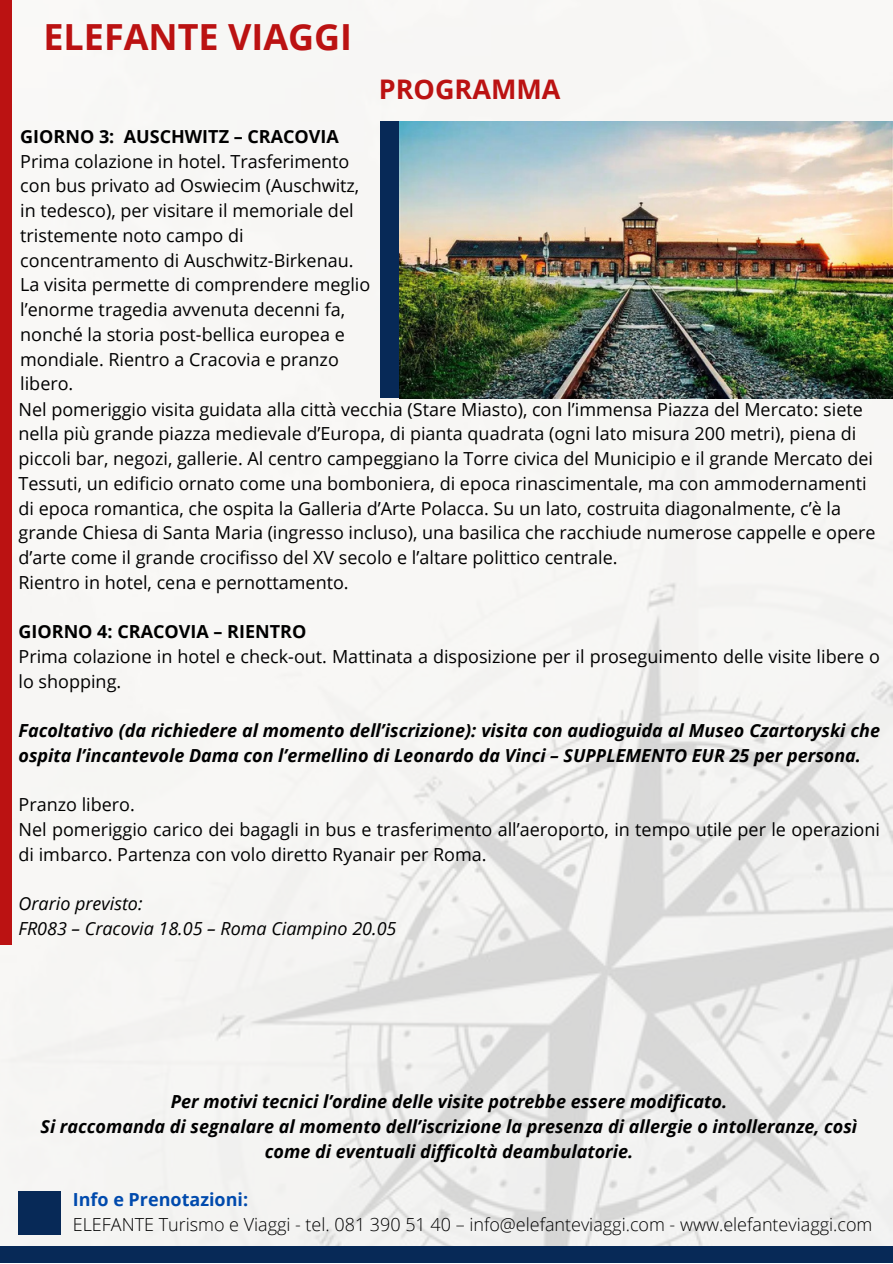
<style>
.page{position:relative;width:893px;height:1264px;background:#fff}
.page>*{position:absolute;margin:0;border:0;box-sizing:border-box;transform-origin:0 0}
.t1{font:700 36px "Open Sans";color:#bb1212}
.t2{font:700 27px "Open Sans";color:#bb1212}
.t3{font:18px/24.8px "Open Sans";color:#000}
.t4{font:italic 700 18px/24.8px "Open Sans";color:#000}
.t5{font:300 18px "Open Sans";color:#000}
.t6{font:italic 18px "Open Sans";color:#000}
.t7{font:700 18px "Open Sans";color:#000}
.t8{font:700 18px "Open Sans";color:#004aad}
</style>
<div class="page">
<img style="left:0;top:0;width:892px;height:1245px">
<div style="left:0;top:0;width:11px;height:944px;background:#bb1212"></div>
<div style="left:19px;top:1190px;width:42px;height:44px;background:#072957"></div>
<div style="left:0;top:1245px;width:892px;height:17px;background:#072957"></div>
<div style="left:380px;top:122px;width:57px;height:276px;background:#072957"></div>
<img style="left:400px;top:122px;width:492px;height:276px">
<p class="t1" style="left:43px;top:11px;width:310px">ELEFANTE VIAGGI</p>
<p class="t2" style="left:379px;top:70px;width:183px">PROGRAMMA</p>
<p class="t7" style="left:20px;top:124px;width:320px">GIORNO 3: AUSCHWITZ – CRACOVIA</p>
<p class="t3" style="left:20px;top:148px;width:351px">Prima colazione in hotel. Trasferimento con bus privato ad Oswiecim (Auschwitz, in tedesco), per visitare il memoriale del tristemente noto campo di concentramento di Auschwitz-Birkenau.<br>La visita permette di comprendere meglio l’enorme tragedia avvenuta decenni fa, nonché la storia post-bellica europea e mondiale. Rientro a Cracovia e pranzo libero.</p>
<p class="t3" style="left:19px;top:396px;width:858px">Nel pomeriggio visita guidata alla città vecchia (Stare Miasto), con l’immensa Piazza del Mercato: siete nella più grande piazza medievale d’Europa, di pianta quadrata (ogni lato misura 200 metri), piena di piccoli bar, negozi, gallerie. Al centro campeggiano la Torre civica del Municipio e il grande Mercato dei Tessuti, un edificio ornato come una bomboniera, di epoca rinascimentale, ma con ammodernamenti di epoca romantica, che ospita la Galleria d’Arte Polacca. Su un lato, costruita diagonalmente, c’è la grande Chiesa di Santa Maria (ingresso incluso), una basilica che racchiude numerose cappelle e opere d’arte come il grande crocifisso del XV secolo e l’altare polittico centrale.</p>
<p class="t3" style="left:19px;top:569px;width:332px">Rientro in hotel, cena e pernottamento.</p>
<p class="t7" style="left:19px;top:619px;width:289px">GIORNO 4: CRACOVIA – RIENTRO</p>
<p class="t3" style="left:19px;top:643px;width:863px">Prima colazione in hotel e check-out. Mattinata a disposizione per il proseguimento delle visite libere o lo shopping.</p>
<p class="t4" style="left:19px;top:718px;width:863px">Facoltativo (da richiedere al momento dell’iscrizione): visita con audioguida al Museo Czartoryski che ospita l’incantevole Dama con l’ermellino di Leonardo da Vinci – SUPPLEMENTO EUR 25 per persona.</p>
<p class="t3" style="left:19px;top:792px;width:118px">Pranzo libero.</p>
<p class="t3" style="left:19px;top:816px;width:863px">Nel pomeriggio carico dei bagagli in bus e trasferimento all’aeroporto, in tempo utile per le operazioni di imbarco. Partenza con volo diretto Ryanair per Roma.</p>
<p class="t6" style="left:19px;top:891px;width:125px">Orario previsto:</p>
<p class="t6" style="left:19px;top:916px;width:379px">FR083 – Cracovia 18.05 – Roma Ciampino 20.05</p>
<p class="t4" style="left:171px;top:1088px;width:558px">Per motivi tecnici l’ordine delle visite potrebbe essere modificato.</p>
<p class="t4" style="left:40px;top:1113px;width:818px;text-align:center">Si raccomanda di segnalare al momento dell’iscrizione la presenza di allergie o intolleranze, così come di eventuali difficoltà deambulatorie.</p>
<p class="t8" style="left:73px;top:1186px;width:177px">Info e Prenotazioni:</p>
<p class="t5" style="left:73px;top:1211px;width:801px">ELEFANTE Turismo e Viaggi - tel. 081 390 51 40 – info@elefanteviaggi.com - www.elefanteviaggi.com</p>
</div>
